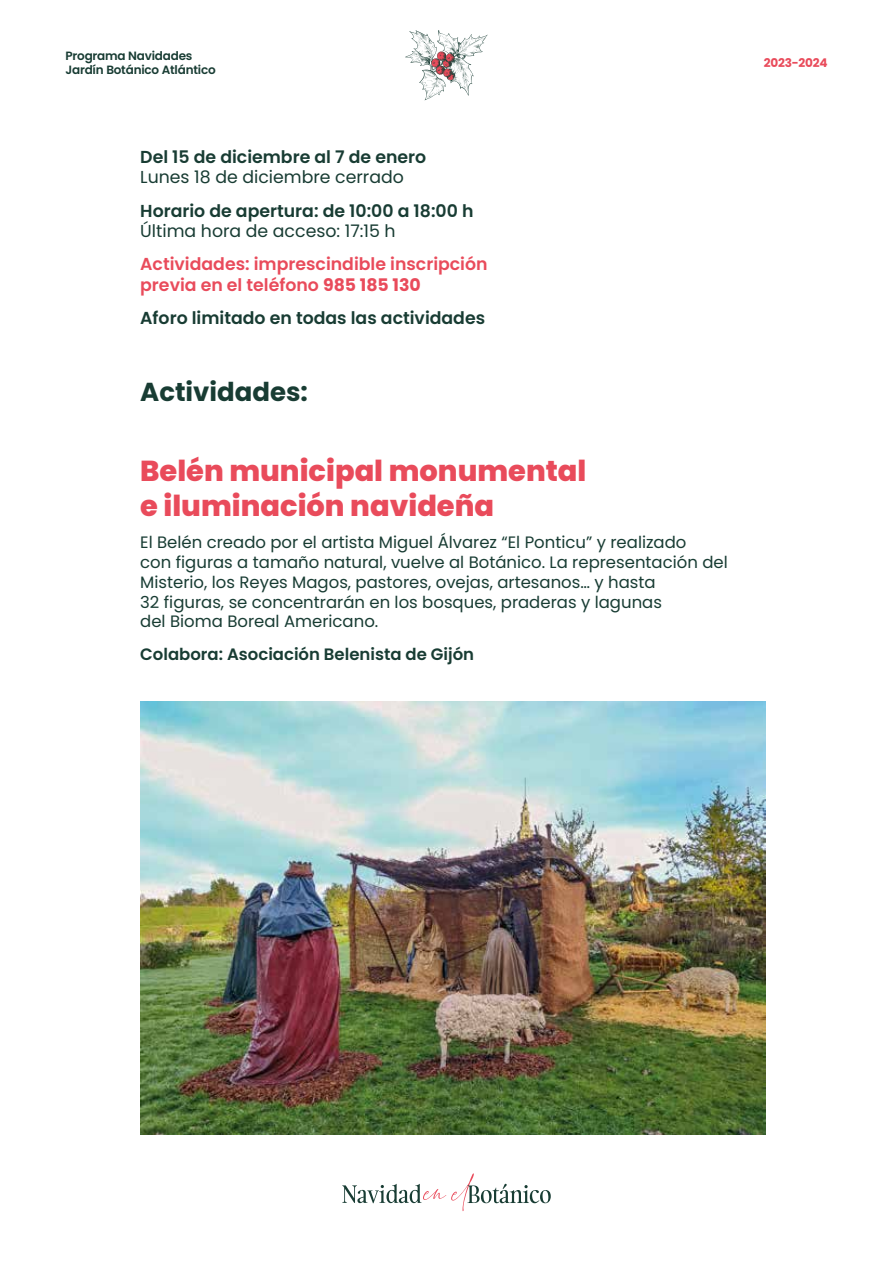
<style>
.page{position:relative;width:893px;height:1263px;background:#fff}
.page>*{position:absolute;margin:0;border:0;box-sizing:border-box;transform-origin:0 0}
.t1{font:800 28.8px/34.7px "Poppins";color:#e94b5b}
.t2{font:700 25.95px "Poppins";color:#183c33}
.t3{font:600 17.25px "Poppins";color:#183c33}
.t4{font:600 17.25px/20.9px "Poppins";color:#e94b5b}
.t5{font:17.25px "Poppins";color:#183c33}
.t6{font:16.5px/19.8px "Poppins";color:#183c33}
.t7{font:600 16.5px "Poppins";color:#183c33}
.t8{font:600 12px/14.4px "Poppins";letter-spacing:-.015em;color:#183c33}
.t9{font:700 12px "Poppins";letter-spacing:-.015em;color:#e94b5b}
.s1{font-weight:700}
</style>
<div class="page">
<svg style="left:342px;top:1173px;width:209px;height:38px"></svg>
<svg style="left:405px;top:30px;width:83px;height:70px"></svg>
<img style="left:140px;top:701px;width:625px;height:433px">
<p class="t8" style="left:65px;top:48px;width:152px">Programa Navidades<br>Jardín Botánico Atlántico</p>
<p class="t9" style="left:764px;top:55px;width:65px">2023-2024</p>
<p class="t3" style="left:140px;top:147px;width:287px">Del 15 de diciembre al 7 de enero</p>
<p class="t5" style="left:140px;top:167px;width:265px">Lunes 18 de diciembre cerrado</p>
<p class="t3" style="left:140px;top:200px;width:335px">Horario de apertura: de 10:00 a 18:00 h</p>
<p class="t5" style="left:140px;top:221px;width:257px">Última hora de acceso: 17:15 h</p>
<p class="t4" style="left:140px;top:254px;width:349px">Actividades: imprescindible inscripción previa en el teléfono <span class="s1">985 185 130</span></p>
<p class="t3" style="left:140px;top:308px;width:346px">Aforo limitado en todas las actividades</p>
<h2 class="t2" style="left:140px;top:377px;width:169px">Actividades:</h2>
<h1 class="t1" style="left:140px;top:454px;width:448px">Belén municipal monumental e iluminación navideña</h1>
<p class="t6" style="left:140px;top:533px;width:589px">El Belén creado por el artista Miguel Álvarez “El Ponticu” y realizado<br>con figuras a tamaño natural, vuelve al Botánico. La representación del Misterio, los Reyes Magos, pastores, ovejas, artesanos… y hasta<br>32 figuras, se concentrarán en los bosques, praderas y lagunas<br>del Bioma Boreal Americano.</p>
<p class="t7" style="left:140px;top:644px;width:335px">Colabora: Asociación Belenista de Gijón</p>
</div>
